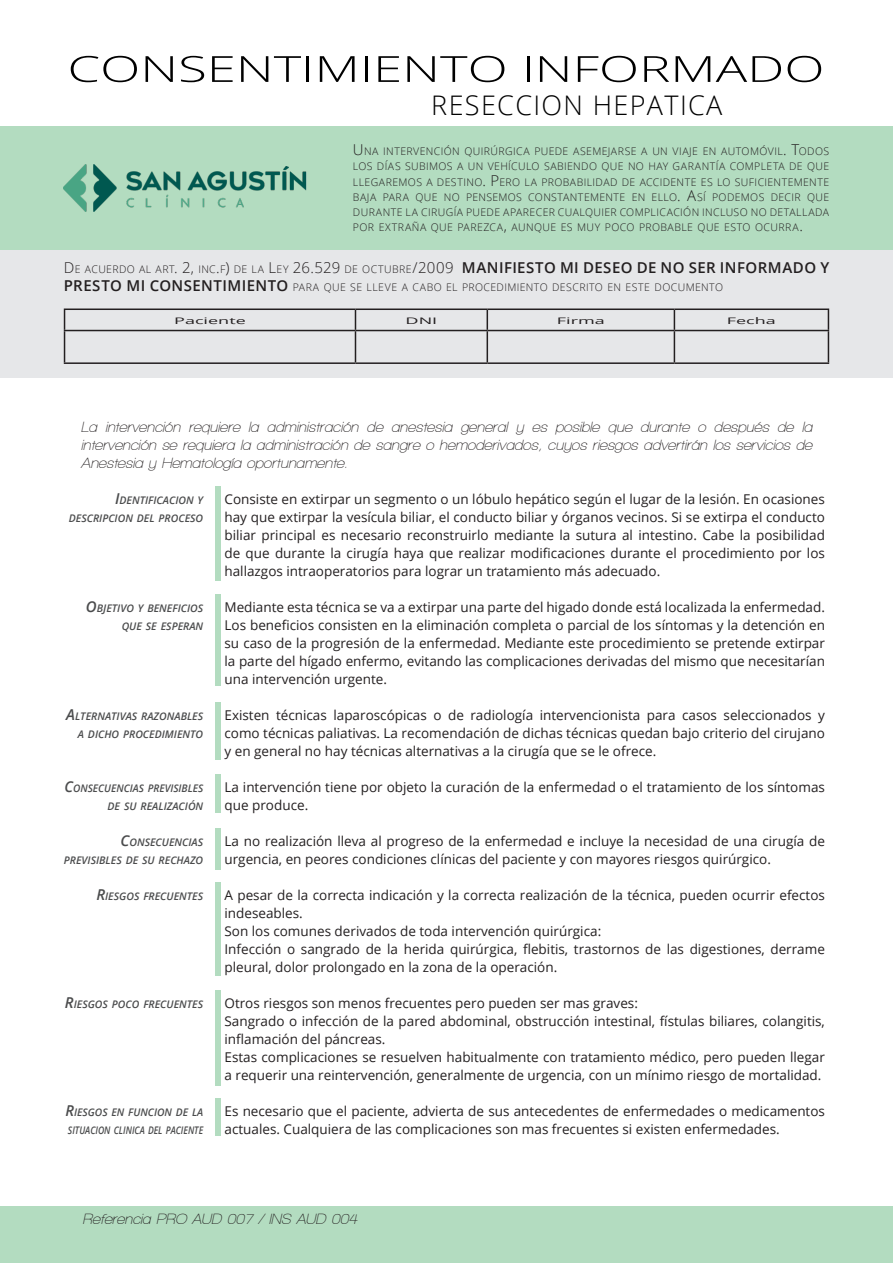
<style>
.page{position:relative;width:893px;height:1263px;background:#fff}
.page>*{position:absolute;margin:0;border:0;box-sizing:border-box;transform-origin:0 0}
.t1{font:300 36px "Open Sans";color:#000;scale:1.46 1}
.SUBTITULO{font:300 27px "Open Sans";letter-spacing:.05em;color:#000}
.bajada{font:italic 600 15px/18px "Walkway";color:#231f20;text-align:justify}
.t2{font:600 15px "Open Sans";letter-spacing:.03em;color:#231f20}
.texto{font:13.5px/18px "Open Sans";color:#231f20}
.t3{font:300 10.5px/15px "Open Sans";letter-spacing:.04em;color:#231f20;text-align:justify}
.titulos_del_parrafo{font:italic 600 10.5px/18px "Open Sans";color:#4b4c4d;text-align:right}
.titulos_del_parrafo-2{font:italic 600 10.5px/18px "Open Sans";color:#4b4c4d;text-align:right;scale:.96 1}
.titulos_del_parrafo-3{font:italic 600 10.5px "Open Sans";color:#4b4c4d;scale:.82 1}
.t4{font:9px "Open Sans";color:#231f20;scale:2 1}
.s1{font-size:15px}
.s2{font-weight:300}
.s3{font-weight:300;font-size:10.5px}
.s4{font-weight:600;font-size:15px}
</style>
<div class="page">
<div style="left:0;top:126px;width:893px;height:126px;background:#b3dcc0"></div>
<div style="left:0;top:251px;width:893px;height:127px;background:#e6e7e9"></div>
<hr style="left:64px;top:331px;width:1px;height:31px;background:#231f20">
<hr style="left:355px;top:331px;width:1px;height:31px;background:#231f20">
<hr style="left:487px;top:331px;width:1px;height:31px;background:#231f20">
<hr style="left:674px;top:331px;width:1px;height:31px;background:#231f20">
<hr style="left:828px;top:331px;width:1px;height:31px;background:#231f20">
<hr style="left:64px;top:362px;width:291px;height:2px;background:#231f20">
<hr style="left:355px;top:362px;width:132px;height:2px;background:#231f20">
<hr style="left:487px;top:362px;width:187px;height:2px;background:#231f20">
<hr style="left:674px;top:362px;width:155px;height:2px;background:#231f20">
<hr style="left:64px;top:308px;width:291px;height:2px;background:#231f20">
<svg style="left:64px;top:310px;width:1px;height:20px"></svg>
<hr style="left:355px;top:308px;width:132px;height:2px;background:#231f20">
<svg style="left:355px;top:310px;width:1px;height:20px"></svg>
<hr style="left:487px;top:308px;width:187px;height:2px;background:#231f20">
<svg style="left:487px;top:310px;width:1px;height:20px"></svg>
<hr style="left:674px;top:308px;width:155px;height:2px;background:#231f20">
<svg style="left:674px;top:310px;width:1px;height:20px"></svg>
<svg style="left:828px;top:310px;width:1px;height:20px"></svg>
<hr style="left:64px;top:330px;width:291px;height:1px;background:#231f20">
<hr style="left:355px;top:330px;width:132px;height:1px;background:#231f20">
<hr style="left:487px;top:330px;width:187px;height:1px;background:#231f20">
<hr style="left:674px;top:330px;width:155px;height:1px;background:#231f20">
<img style="left:64px;top:164px;width:243px;height:48px">
<div style="left:215px;top:486px;width:5px;height:94px;background:#b3dcc0"></div>
<div style="left:215px;top:594px;width:5px;height:92px;background:#b3dcc0"></div>
<div style="left:215px;top:702px;width:5px;height:57px;background:#b3dcc0"></div>
<div style="left:215px;top:774px;width:5px;height:38px;background:#b3dcc0"></div>
<div style="left:215px;top:990px;width:5px;height:96px;background:#b3dcc0"></div>
<div style="left:215px;top:828px;width:5px;height:42px;background:#b3dcc0"></div>
<div style="left:215px;top:882px;width:5px;height:94px;background:#b3dcc0"></div>
<div style="left:215px;top:1098px;width:5px;height:37px;background:#b3dcc0"></div>
<div style="left:0;top:1206px;width:893px;height:57px;background:#b3dcc0"></div>
<h1 class="t1" style="left:67px;top:44px;width:520px">CONSENTIMIENTO INFORMADO</h1>
<p class="SUBTITULO" style="left:431px;top:87px;width:293px">RESECCION HEPATICA</p>
<p class="t3" style="left:353px;top:144px;width:478px"><span class="s1">U</span>NA INTERVENCIÓN QU IRÚRGICA PU EDE ASEMEJARSE A U N VIAJE EN AUTOMÓVIL<span class="s1">. T</span>ODOS LOS DÍAS SU BIMOS A U N VEHÍCU LO SABIENDO QU E NO HAY GARANTÍA COMPLETA DE QU E LLEGAREMOS A DESTINO<span class="s1">. P</span>ERO LA PROBABILIDAD DE ACCIDENTE ES LO SU FICIENTEMENTE BAJA PARA QU E NO PENSEMOS CONSTANTEMENTE EN ELLO<span class="s1">. A</span>SÍ PODEMOS DECIR QU E DU RANTE LA CIRUGÍA PU EDE APARECER CUALQU IER COMPLICACIÓN INCLUSO NO DETALLADA POR EXTRAÑA QU E PAREZCA<span class="s1">,</span> AU NQU E ES MUY POCO PROBABLE QU E ESTO OCU RRA<span class="s1">.</span></p>
<p class="t2" style="left:64px;top:257px;width:767px"><span class="s2">D</span><span class="s3">E ACUERDO AL ART</span><span class="s2">. 2,</span> <span class="s3">INC</span><span class="s2">.</span><span class="s3">F</span><span class="s2">)</span> <span class="s3">D E LA</span> <span class="s2">L</span><span class="s3">EY</span> <span class="s2">26.529</span> <span class="s3">D E OCTUBRE</span><span class="s2">/2009</span> MANIFIESTO MI DESEO DE NO SER INFORMADO Y</p>
<p class="t3" style="left:64px;top:279px;width:661px"><span class="s4">PRESTO MI CONSENTIMIENTO</span> PARA QUE SE LLEVE A CABO EL PROCED IMIENTO D ESCRITO EN ESTE DOCUMENTO</p>
<p class="t4" style="left:174px;top:315px;width:37px">Paciente</p>
<p class="t4" style="left:406px;top:315px;width:17px">DNI</p>
<p class="t4" style="left:557px;top:315px;width:25px">Firma</p>
<p class="t4" style="left:727px;top:315px;width:26px">Fecha</p>
<p class="bajada" style="left:81px;top:418px;width:733px">La intervención requiere la administración de anestesia general y es posible que durante o después de la intervención se requiera la administración de sangre o hemoderivados, cuyos riesgos advertirán los servicios de Anestesia y Hematología oportunamente.</p>
<p class="titulos_del_parrafo" style="left:69px;top:491px;width:136px"><span class="s1">I</span>DENTIFICACION Y<br>DESCRIPCION DEL PROCESO</p>
<p class="titulos_del_parrafo" style="left:86px;top:599px;width:119px"><span class="s1">O</span>BJETIVO Y BENEFICIOS<br>QUE SE ESPERAN</p>
<p class="titulos_del_parrafo" style="left:66px;top:707px;width:139px"><span class="s1">A</span>LTERNATIVAS RAZONABLES<br>A DICHO PROCEDIMIENTO</p>
<p class="titulos_del_parrafo-2" style="left:64px;top:779px;width:146px"><span class="s1">C</span>ONSECUENCIAS PREVISIBLES<br>DE SU REALIZACIÓN</p>
<p class="titulos_del_parrafo" style="left:64px;top:833px;width:141px"><span class="s1">C</span>ONSECUENCIAS<br>PREVISIBLES DE SU RECHAZO</p>
<p class="titulos_del_parrafo" style="left:96px;top:887px;width:108px"><span class="s1">R</span>IESGOS FRECUENTES</p>
<p class="titulos_del_parrafo" style="left:65px;top:995px;width:140px"><span class="s1">R</span>IESGOS POCO FRECUENTES</p>
<p class="titulos_del_parrafo" style="left:65px;top:1103px;width:139px"><span class="s1">R</span>IESGOS EN FUNCION DE LA</p>
<p class="titulos_del_parrafo-3" style="left:68px;top:1123px;width:166px">SITUACION CLINICA DEL PACIENTE</p>
<p class="texto" style="left:225px;top:490px;width:602px;text-align:justify">Consiste en extirpar un segmento o un lóbulo hepático según el lugar de la lesión. En ocasiones hay que extirpar la vesícula biliar, el conducto biliar y órganos vecinos. Si se extirpa el conducto biliar principal es necesario reconstruirlo mediante la sutura al intestino. Cabe la posibilidad de que durante la cirugía haya que realizar modificaciones durante el procedimiento por los hallazgos intraoperatorios para lograr un tratamiento más adecuado.</p>
<p class="texto" style="left:225px;top:598px;width:602px;text-align:justify">Mediante esta técnica se va a extirpar una parte del higado donde está localizada la enfermedad.<br>Los beneficios consisten en la eliminación completa o parcial de los síntomas y la detención en su caso de la progresión de la enfermedad. Mediante este procedimiento se pretende extirpar la parte del hígado enfermo, evitando las complicaciones derivadas del mismo que necesitarían una intervención urgente.</p>
<p class="texto" style="left:225px;top:706px;width:602px;text-align:justify">Existen técnicas laparoscópicas o de radiología intervencionista para casos seleccionados y como técnicas paliativas. La recomendación de dichas técnicas quedan bajo criterio del cirujano y en general no hay técnicas alternativas a la cirugía que se le ofrece.</p>
<p class="texto" style="left:225px;top:778px;width:602px">La intervención tiene por objeto la curación de la enfermedad o el tratamiento de los síntomas que produce.</p>
<p class="texto" style="left:225px;top:832px;width:602px">La no realización lleva al progreso de la enfermedad e incluye la necesidad de una cirugía de urgencia, en peores condiciones clínicas del paciente y con mayores riesgos quirúrgico.</p>
<p class="texto" style="left:225px;top:886px;width:602px">A pesar de la correcta indicación y la correcta realización de la técnica, pueden ocurrir efectos indeseables.</p>
<p class="texto" style="left:225px;top:922px;width:378px">Son los comunes derivados de toda intervención quirúrgica:</p>
<p class="texto" style="left:225px;top:940px;width:602px">Infección o sangrado de la herida quirúrgica, flebitis, trastornos de las digestiones, derrame pleural, dolor prolongado en la zona de la operación.</p>
<p class="texto" style="left:225px;top:994px;width:415px">Otros riesgos son menos frecuentes pero pueden ser mas graves:</p>
<p class="texto" style="left:225px;top:1012px;width:602px">Sangrado o infección de la pared abdominal, obstrucción intestinal, fístulas biliares, colangitis, inflamación del páncreas.</p>
<p class="texto" style="left:225px;top:1048px;width:602px">Estas complicaciones se resuelven habitualmente con tratamiento médico, pero pueden llegar a requerir una reintervención, generalmente de urgencia, con un mínimo riesgo de mortalidad.</p>
<p class="texto" style="left:225px;top:1102px;width:602px">Es necesario que el paciente, advierta de sus antecedentes de enfermedades o medicamentos actuales. Cualquiera de las complicaciones son mas frecuentes si existen enfermedades.</p>
<p class="bajada" style="left:82px;top:1210px;width:276px">Referencia PRO AUD 007 / INS AUD 004</p>
</div>
